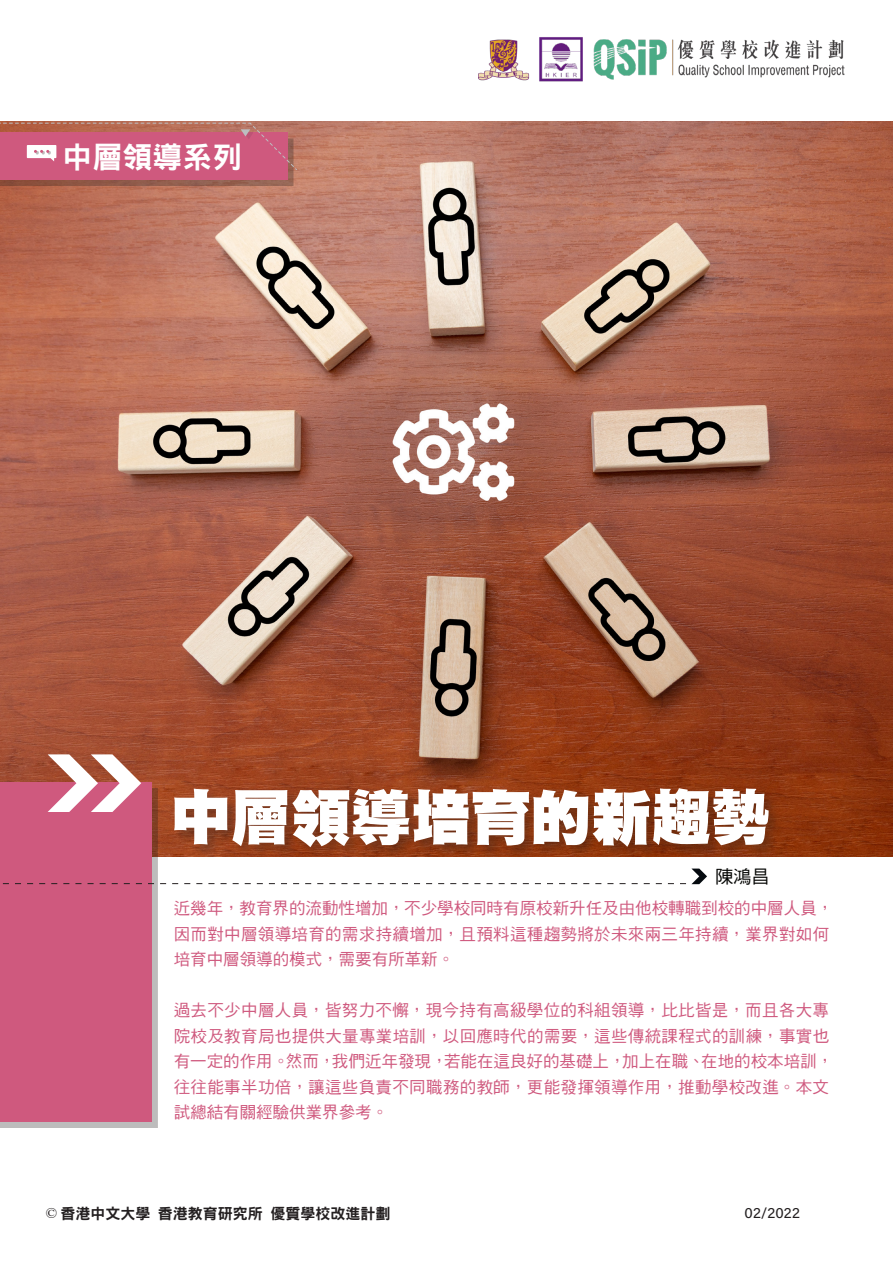
<style>
.page{position:relative;width:893px;height:1263px;background:#fff}
.page>*{position:absolute;margin:0;border:0;box-sizing:border-box;transform-origin:0 0}
.t1{font:60px "DF Hei UB HK BF";color:#fff}
.t2{font:30px "DFN Hei XB HKP BF";color:#fff}
.作者{font:18px "DF Hei Md HKSCS U";color:#040503}
.引言{font:16.5px/25.5px "DF Hei Md HKSCS U";letter-spacing:.02em;color:#cf597e}
.引言-2{font:16.5px/25.5px "DF Hei Md HKSCS U";color:#cf597e}
.t3{font:15px "DFN Hei XB HK BF";color:#231f20}
.t4{font:15px "Acumin Variable Concept";letter-spacing:.005em;color:#231f20}
.s1{font-family:"Times New Roman"}
</style>
<div class="page">
<img style="left:0;top:121px;width:893px;height:736px">
<div style="left:0;top:788px;width:158px;height:340px;background:#231f20;opacity:.3"></div>
<div style="left:0;top:782px;width:152px;height:339px;background:#cf597e"></div>
<svg style="left:48px;top:754px;width:93px;height:58px"></svg>
<div style="left:172px;top:786px;width:611px;height:73px;background:#231f20;opacity:.3"></div>
<div style="left:0;top:139px;width:293px;height:47px;background:#231f20;opacity:.3"></div>
<div style="left:0;top:133px;width:287px;height:47px;background:#cf597e"></div>
<svg style="left:0;top:122px;width:298px;height:49px"></svg>
<svg style="left:2px;top:868px;width:705px;height:16px"></svg>
<img style="left:479px;top:37px;width:366px;height:45px">
<p class="t2" style="left:62px;top:142px;width:181px">中層領導系列</p>
<p class="t1" style="left:171px;top:787px;width:602px">中層領導培育的新趨勢</p>
<p class="作者" style="left:715px;top:867px;width:55px">陳鴻昌</p>
<p class="引言-2" style="left:174px;top:895px;width:661px">近幾年，教育界的流動性增加，不少學校同時有原校新升任及由他校轉職到校的中層人員，因而對中層領導培育的需求持續增加，且預料這種趨勢將於未來兩三年持續，業界對如何培育中層領導的模式，需要有所革新。</p>
<p class="引言" style="left:174px;top:997px;width:661px">過去不少中層人員，皆努力不懈，現今持有高級學位的科組領導，比比皆是，而且各大專院校及教育局也提供大量專業培訓，以回應時代的需要，這些傳統課程式的訓練，事實也有一定的作用。然而，我們近年發現，若能在這良好的基礎上，加上在職、在地的校本培訓，往往能事半功倍，讓這些負責不同職務的教師，更能發揮領導作用，推動學校改進。本文試總結有關經驗供業界參考。</p>
<p class="t3" style="left:46px;top:1206px;width:346px"><span class="s1">©</span> 香港中文大學 香港教育研究所 優質學校改進計劃</p>
<p class="t4" style="left:745px;top:1203px;width:57px">02/2022</p>
</div>
